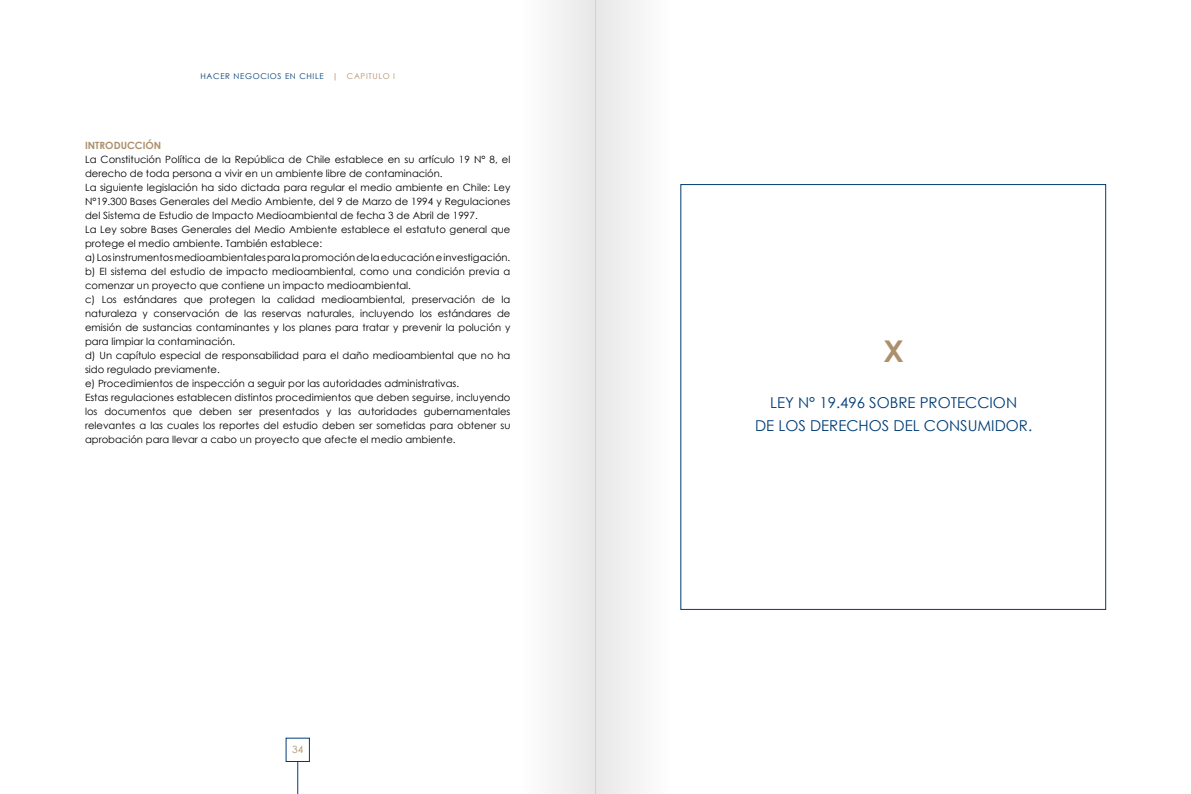
<style>
.page{position:relative;width:1191px;height:794px;background:#fff}
.page>*{position:absolute;margin:0;border:0;box-sizing:border-box;transform-origin:0 0}
.t1{font:700 30px "Century Gothic";color:#ad8f6b}
.t2{font:15px/23px "Century Gothic";color:#003c76;text-align:center}
.t3{font:10px/14px "Century Gothic";color:#000}
.t4{font:700 10px "Century Gothic";color:#ad8f6b}
.t5{font:10px "Century Gothic";color:#ad8f6b}
.t6{font:8px "Century Gothic";letter-spacing:.08em;color:#003c76}
.s1{font-weight:700;color:#ad8f6b}
.s2{color:#ad8f6b}
</style>
<div class="page">
<hr style="left:297px;top:761px;width:1px;height:33px;background:#003c76">
<div style="left:519px;top:0;width:76px;height:794px;background:#f3f3f3"></div>
<div style="left:595px;top:0;width:77px;height:794px;background:#f3f3f3"></div>
<p class="t6" style="left:200px;top:71px;width:196px">HACER NEGOCIOS EN CHILE <span class="s1">|</span> <span class="s2">CAPITULO I</span></p>
<p class="t4" style="left:85px;top:138px;width:78px">INTRODUCCIÓN</p>
<p class="t3" style="left:85px;top:152px;width:427px">La Constitución Política de la República de Chile establece en su artículo 19 N° 8, el derecho de toda persona a vivir en un ambiente libre de contaminación.<br>La siguiente legislación ha sido dictada para regular el medio ambiente en Chile: Ley N°19.300 Bases Generales del Medio Ambiente, del 9 de Marzo de 1994 y Regulaciones del Sistema de Estudio de Impacto Medioambiental de fecha 3 de Abril de 1997.<br>La Ley sobre Bases Generales del Medio Ambiente establece el estatuto general que protege el medio ambiente. También establece:<br>a) Los instrumentos medioambientales para la promoción de la educación e investigación. b) El sistema del estudio de impacto medioambiental, como una condición previa a comenzar un proyecto que contiene un impacto medioambiental.<br>c) Los estándares que protegen la calidad medioambiental, preservación de la naturaleza y conservación de las reservas naturales, incluyendo los estándares de emisión de sustancias contaminantes y los planes para tratar y prevenir la polución y para limpiar la contaminación.<br>d) Un capítulo especial de responsabilidad para el daño medioambiental que no ha sido regulado previamente.<br>e) Procedimientos de inspección a seguir por las autoridades administrativas.<br>Estas regulaciones establecen distintos procedimientos que deben seguirse, incluyendo los documentos que deben ser presentados y las autoridades gubernamentales relevantes a las cuales los reportes del estudio deben ser sometidas para obtener su aprobación para llevar a cabo un proyecto que afecte el medio ambiente.</p>
<p class="t5" style="left:292px;top:742px;width:13px">34</p>
<h1 class="t1" style="left:883px;top:328px;width:22px">X</h1>
<h2 class="t2" style="left:755px;top:391px;width:278px">LEY N° 19.496 SOBRE PROTECCION<br>DE LOS DERECHOS DEL CONSUMIDOR.</h2>
</div>
